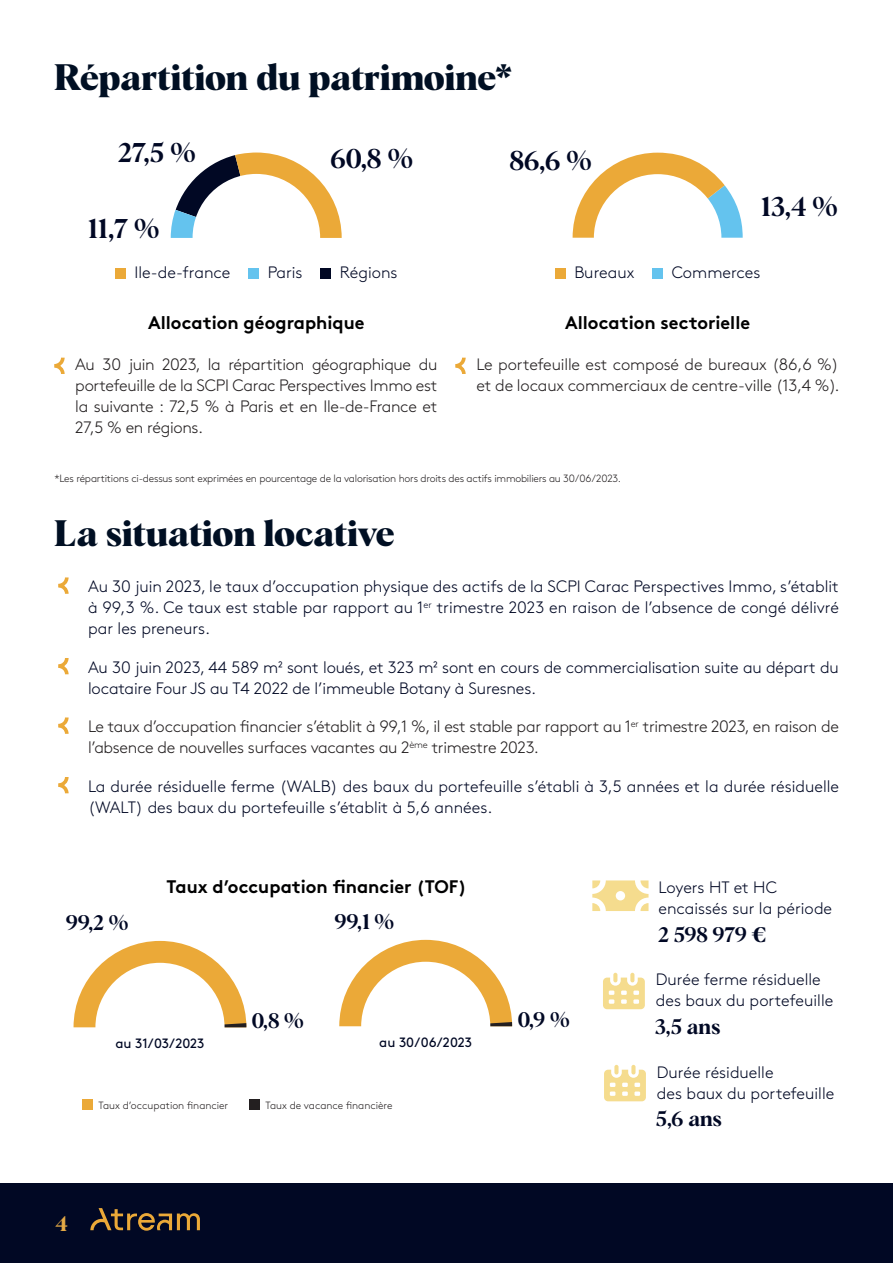
<style>
.page{position:relative;width:893px;height:1263px;background:#fff}
.page>*{position:absolute;margin:0;border:0;box-sizing:border-box;transform-origin:0 0}
.Titre_niveau_1__Noir{font:700 36px "Albra";color:#000f23}
.Texte_courant__blanc{font:27px "Albra Semi";color:#010824}
.Texte_courant__blanc-2{font:21px "Albra Semi";color:#010824}
.t1{font:700 21px "Albra";color:#e5aa46}
.Texte_courant__blanc-3{font:700 18.15px "Brown";color:#000001}
.TEXTE_courant_avec_puce{font:300 16.5px/21px "Brown";letter-spacing:-.005em;color:#010824}
.Texte_courant_noir_JUSTIFIE_11pt_14pt{font:300 16.5px/21px "Brown";letter-spacing:-.01em;color:#231f20;text-align:justify}
.TEXTE_courant_avec_puce-2{font:300 16.5px/21px "Brown";letter-spacing:-.02em;color:#231f20}
.Texte_courant__blanc-4{font:300 16.5px/21px "Brown";color:#010824}
.Texte_courant_noir_FAG__11pt_14pt{font:300 16.5px "Brown";color:#010824}
.GLOSSAIRE_DEFINITION{font:13.5px "Brown";color:#010824}
.t2{font:300 10.5px "Brown";letter-spacing:-.02em;color:#231f20}
.t3{font:300 10.5px "Brown";color:#231f20}
</style>
<div class="page">
<svg style="left:58px;top:577px;width:11px;height:17px"></svg>
<svg style="left:58px;top:658px;width:11px;height:16px"></svg>
<svg style="left:58px;top:717px;width:11px;height:17px"></svg>
<svg style="left:58px;top:777px;width:11px;height:16px"></svg>
<svg style="left:603px;top:973px;width:42px;height:36px"></svg>
<svg style="left:604px;top:1065px;width:42px;height:36px"></svg>
<svg style="left:592px;top:880px;width:56px;height:31px"></svg>
<svg style="left:573px;top:153px;width:170px;height:85px"></svg>
<svg style="left:54px;top:358px;width:11px;height:16px"></svg>
<svg style="left:455px;top:358px;width:11px;height:16px"></svg>
<svg style="left:339px;top:940px;width:173px;height:86px"></svg>
<div style="left:361px;top:962px;width:129px;height:129px;background:#fff;border-radius:50%"></div>
<div style="left:82px;top:1099px;width:11px;height:11px;background:#eba938"></div>
<div style="left:250px;top:1099px;width:10px;height:11px;background:#231f20"></div>
<svg style="left:171px;top:153px;width:171px;height:85px"></svg>
<svg style="left:74px;top:941px;width:172px;height:86px"></svg>
<div style="left:95px;top:963px;width:130px;height:129px;background:#fff;border-radius:50%"></div>
<div style="left:193px;top:174px;width:127px;height:127px;background:#fff;border-radius:50%"></div>
<div style="left:594px;top:174px;width:127px;height:128px;background:#fff;border-radius:50%"></div>
<div style="left:115px;top:268px;width:11px;height:10px;background:#eba938"></div>
<div style="left:248px;top:268px;width:11px;height:10px;background:#64c3ee"></div>
<div style="left:320px;top:268px;width:11px;height:10px;background:#010824"></div>
<div style="left:555px;top:268px;width:10px;height:10px;background:#eba938"></div>
<div style="left:652px;top:268px;width:11px;height:10px;background:#64c3ee"></div>
<div style="left:0;top:1184px;width:893px;height:79px;background:#010824"></div>
<svg style="left:90px;top:1208px;width:110px;height:23px"></svg>
<p class="Titre_niveau_1__Noir" style="left:54px;top:51px;width:460px">Répartition du patrimoine*</p>
<p class="Texte_courant__blanc" style="left:118px;top:133px;width:79px">27,5 %</p>
<p class="Texte_courant__blanc" style="left:88px;top:209px;width:73px">11,7 %</p>
<p class="Texte_courant__blanc" style="left:331px;top:139px;width:84px">60,8 %</p>
<p class="Texte_courant__blanc" style="left:509px;top:140px;width:84px">86,6 %</p>
<p class="Texte_courant__blanc" style="left:761px;top:187px;width:78px">13,4 %</p>
<p class="Texte_courant_noir_FAG__11pt_14pt" style="left:135px;top:260px;width:97px">Ile-de-france</p>
<p class="Texte_courant_noir_FAG__11pt_14pt" style="left:268px;top:260px;width:36px">Paris</p>
<p class="Texte_courant_noir_FAG__11pt_14pt" style="left:340px;top:260px;width:59px">Régions</p>
<p class="Texte_courant_noir_FAG__11pt_14pt" style="left:574px;top:260px;width:62px">Bureaux</p>
<p class="Texte_courant_noir_FAG__11pt_14pt" style="left:672px;top:260px;width:90px">Commerces</p>
<p class="Texte_courant__blanc-3" style="left:148px;top:308px;width:218px">Allocation géographique</p>
<p class="Texte_courant__blanc-3" style="left:565px;top:308px;width:187px">Allocation sectorielle</p>
<p class="Texte_courant_noir_JUSTIFIE_11pt_14pt" style="left:75px;top:353px;width:364px">Au 30 juin 2023, la répartition géographique du portefeuille de la SCPI Carac Perspectives Immo est la suivante : 72,5 % à Paris et en Ile-de-France et 27,5 % en régions.</p>
<p class="Texte_courant_noir_JUSTIFIE_11pt_14pt" style="left:477px;top:353px;width:364px">Le portefeuille est composé de bureaux (86,6 %) et de locaux commerciaux de centre-ville (13,4 %).</p>
<p class="t2" style="left:54px;top:471px;width:568px">*Les répartitions ci-dessus sont exprimées en pourcentage de la valorisation hors droits des actifs immobiliers au 30/06/2023.</p>
<p class="Titre_niveau_1__Noir" style="left:54px;top:507px;width:342px">La situation locative</p>
<p class="TEXTE_courant_avec_puce" style="left:88px;top:575px;width:752px;text-align:justify">Au 30 juin 2023, le taux d’occupation physique des actifs de la SCPI Carac Perspectives Immo, s’établit à 99,3 %. Ce taux est stable par rapport au 1<sup>er</sup> trimestre 2023 en raison de l’absence de congé délivré par les preneurs.</p>
<p class="TEXTE_courant_avec_puce" style="left:88px;top:655px;width:752px">Au 30 juin 2023, 44 589 m² sont loués, et 323 m² sont en cours de commercialisation suite au départ du locataire Four JS au T4 2022 de l’immeuble Botany à Suresnes.</p>
<p class="TEXTE_courant_avec_puce-2" style="left:88px;top:715px;width:752px">Le taux d’occupation financier s’établit à 99,1 %, il est stable par rapport au 1<sup>er</sup> trimestre 2023, en raison de l’absence de nouvelles surfaces vacantes au 2<sup>ème</sup> trimestre 2023.</p>
<p class="TEXTE_courant_avec_puce" style="left:88px;top:774px;width:752px">La durée résiduelle ferme (WALB) des baux du portefeuille s’établi à 3,5 années et la durée résiduelle (WALT) des baux du portefeuille s’établit à 5,6 années.</p>
<p class="Texte_courant__blanc-2" style="left:66px;top:907px;width:64px">99,2 %</p>
<p class="Texte_courant__blanc-3" style="left:167px;top:872px;width:302px">Taux d’occupation financier (TOF)</p>
<p class="Texte_courant__blanc-2" style="left:334px;top:906px;width:61px">99,1 %</p>
<p class="Texte_courant__blanc-2" style="left:252px;top:1005px;width:54px">0,8 %</p>
<p class="GLOSSAIRE_DEFINITION" style="left:115px;top:1033px;width:91px">au 31/03/2023</p>
<p class="GLOSSAIRE_DEFINITION" style="left:379px;top:1032px;width:94px">au 30/06/2023</p>
<p class="t3" style="left:99px;top:1097px;width:131px">Taux d’occupation financier</p>
<p class="t3" style="left:266px;top:1097px;width:128px">Taux de vacance financière</p>
<p class="t1" style="left:55px;top:1208px;width:14px">4</p>
<p class="Texte_courant__blanc-2" style="left:518px;top:1004px;width:53px">0,9 %</p>
<p class="Texte_courant__blanc-4" style="left:658px;top:875px;width:175px">Loyers HT et HC encaissés sur la période</p>
<p class="Texte_courant__blanc-2" style="left:658px;top:919px;width:110px">2 598 979 €</p>
<p class="Texte_courant__blanc-4" style="left:656px;top:968px;width:179px">Durée ferme résiduelle des baux du portefeuille</p>
<p class="Texte_courant__blanc-2" style="left:655px;top:1011px;width:67px">3,5 ans</p>
<p class="Texte_courant__blanc-4" style="left:657px;top:1060px;width:179px">Durée résiduelle<br>des baux du portefeuille</p>
<p class="Texte_courant__blanc-2" style="left:656px;top:1103px;width:67px">5,6 ans</p>
</div>
